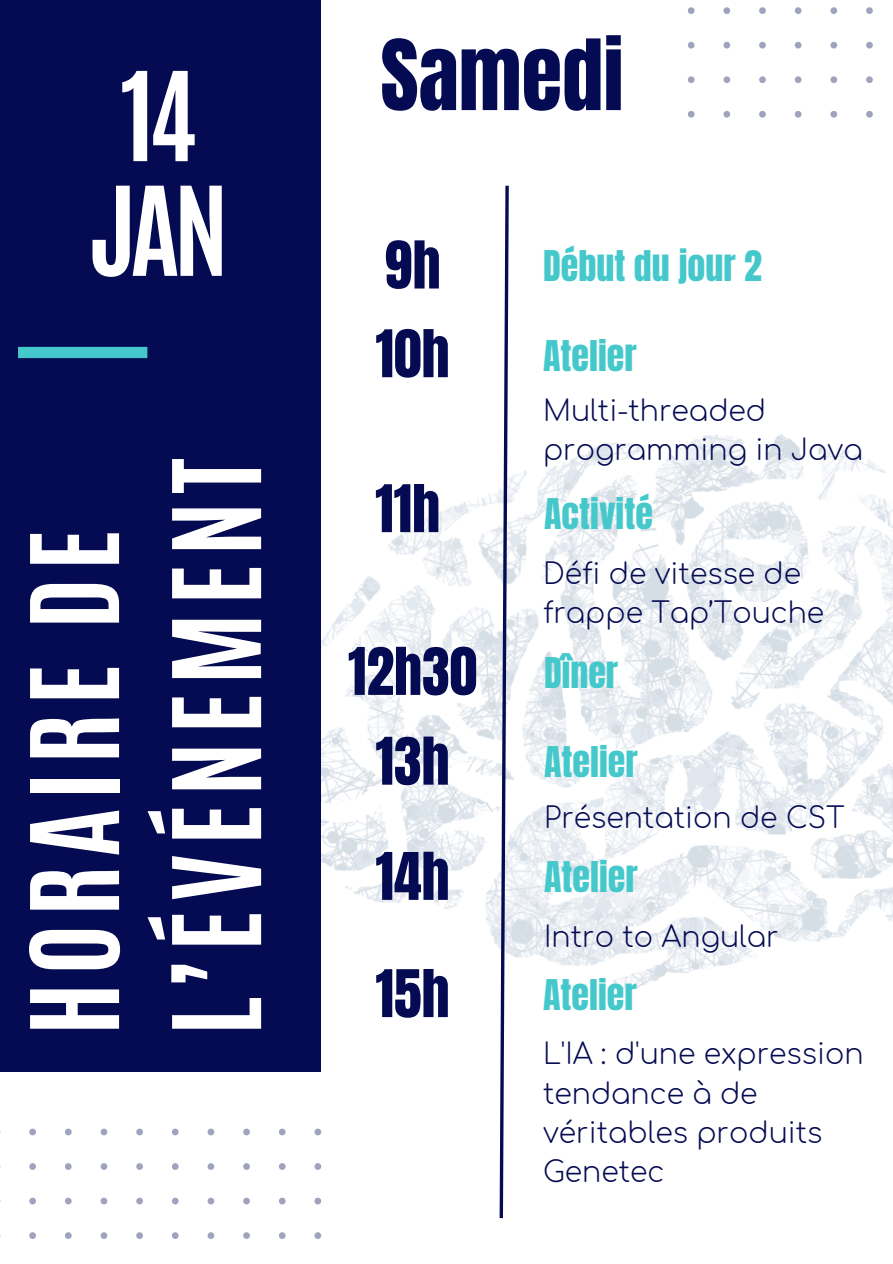
<style>
.page{position:relative;width:893px;height:1264px;background:#fff}
.page>*{position:absolute;margin:0;border:0;box-sizing:border-box;transform-origin:0 0}
.t1{font:700 104.85px/114.6px "Antonio";color:#fff}
.t2{font:700 103.5px/141.9px "Antonio";letter-spacing:.08em;color:#fff}
.t3{font:82.95px "Anton";color:#050b52}
.t4{font:55.65px/115.2px "Anton";color:#050b52}
.t5{font:36px "Anton";color:#45c8cb}
.t6{font:300 28.5px/39.3px "Comfortaa";color:#050b52}
.s1{font-size:36px;color:#45c8cb}
</style>
<div class="page">
<img style="left:321px;top:434px;width:571px;height:556px">
<div style="left:0;top:0;width:321px;height:1070px;background:#050b52"></div>
<svg style="left:0;top:1128px;width:321px;height:111px"></svg>
<svg style="left:687px;top:7px;width:186px;height:111px"></svg>
<div style="left:18px;top:347px;width:129px;height:11px;background:#45c8cb"></div>
<svg style="left:498px;top:185px;width:12px;height:1034px"></svg>
<h1 class="t1" style="left:89px;top:59px;width:141px">14<br>JAN</h1>
<h2 class="t2" style="left:4px;top:1035px;width:578px;rotate:-90deg">HORAIRE DE<br>L’ÉVÉNEMENT</h2>
<h3 class="t3" style="left:380px;top:16px;width:244px">Samedi</h3>
<h3 class="t4" style="left:384px;top:208px;width:58px">9h</h3>
<p class="t5" style="left:543px;top:240px;width:220px">Début du jour 2</p>
<h3 class="t4" style="left:375px;top:297px;width:76px">10h</h3>
<p class="t5" style="left:543px;top:330px;width:95px">Atelier</p>
<p class="t6" style="left:543px;top:392px;width:321px">Multi-threaded programming in Java</p>
<h3 class="t4" style="left:375px;top:452px;width:66px">11h</h3>
<p class="t5" style="left:544px;top:488px;width:110px">Activité</p>
<p class="t6" style="left:543px;top:554px;width:283px">Défi de vitesse de frappe Tap’Touche</p>
<h3 class="t4" style="left:348px;top:614px;width:272px">12h30 <span class="s1">Dîner</span></h3>
<h3 class="t4" style="left:375px;top:704px;width:76px">13h<br>14h</h3>
<h3 class="t4" style="left:375px;top:936px;width:76px">15h</h3>
<p class="t5" style="left:544px;top:736px;width:95px">Atelier</p>
<p class="t6" style="left:544px;top:799px;width:302px">Présentation de CST</p>
<p class="t5" style="left:544px;top:851px;width:95px">Atelier</p>
<p class="t6" style="left:544px;top:917px;width:236px">Intro to Angular</p>
<p class="t5" style="left:543px;top:969px;width:95px">Atelier</p>
<p class="t6" style="left:543px;top:1035px;width:322px">L'IA : d'une expression tendance à de véritables produits<br>Genetec</p>
</div>
